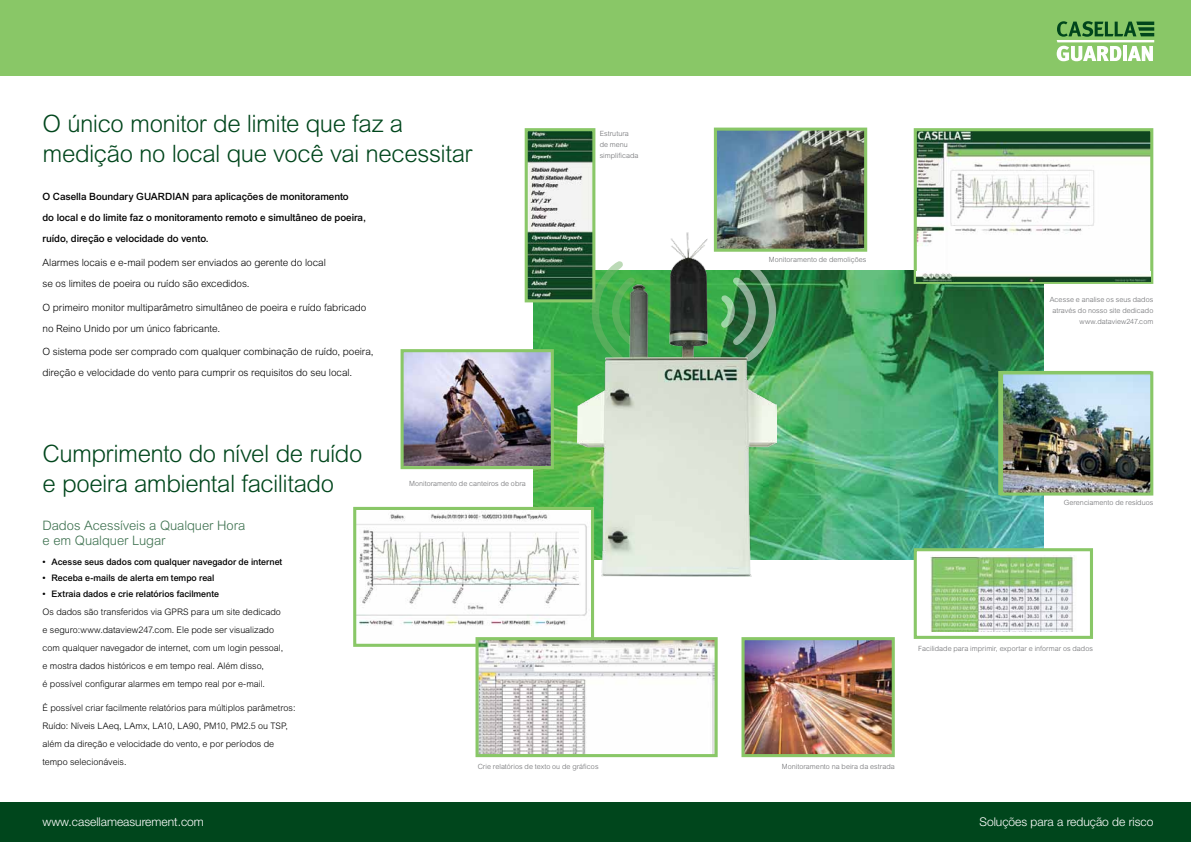
<style>
.page{position:relative;width:1191px;height:842px;background:#fff}
.page>*{position:absolute;margin:0;border:0;box-sizing:border-box;transform-origin:0 0}
.t1{font:300 24px/30px "Arial";letter-spacing:-.02em;color:#00461c}
.t2{font:300 13px/15px "Arial";letter-spacing:-.01em;color:#3c704e}
.t3{font:300 12px "Helvetica Neue LT";color:#fff}
.t4{font:300 10px/21px "Arial";letter-spacing:-.01em;color:#000}
.t5{font:500 10px/21px "Arial";letter-spacing:-.005em;color:#000}
.t6{font:300 9px/18px "Arial";letter-spacing:-.005em;color:#000}
.t7{font:500 9px "Arial";color:#000}
.t8{font:300 7.2px/10.7px "Arial";letter-spacing:.005em;color:#6d6e71;text-align:right}
</style>
<div class="page">
<img style="left:718px;top:132px;width:145px;height:116px">
<div style="left:714px;top:128px;width:153px;height:124px;border:3px solid #89c767"></div>
<img style="left:533px;top:270px;width:510px;height:290px">
<img style="left:917px;top:132px;width:232px;height:139px">
<div style="left:913px;top:128px;width:240px;height:156px;border:3px solid #89c767"></div>
<img style="left:357px;top:511px;width:230px;height:115px">
<div style="left:353px;top:507px;width:241px;height:140px;border:3px solid #89c767"></div>
<img style="left:479px;top:641px;width:234px;height:112px">
<div style="left:475px;top:637px;width:242px;height:120px;border:3px solid #89c767"></div>
<img style="left:528px;top:132px;width:63px;height:166px">
<div style="left:524px;top:128px;width:71px;height:174px;border:3px solid #89c767"></div>
<div style="left:915px;top:550px;width:176px;height:87px;background:#fff"></div>
<img style="left:930px;top:556px;width:145px;height:75px">
<div style="left:913px;top:548px;width:180px;height:91px;border:3px solid #89c767"></div>
<img style="left:745px;top:641px;width:145px;height:112px">
<div style="left:741px;top:637px;width:153px;height:120px;border:3px solid #89c767"></div>
<img style="left:1004px;top:375px;width:145px;height:116px">
<div style="left:1000px;top:371px;width:153px;height:124px;border:3px solid #89c767"></div>
<img style="left:577px;top:233px;width:199px;height:343px">
<div style="left:0;top:0;width:1191px;height:75px;background:#89c767"></div>
<svg style="left:1056px;top:21px;width:98px;height:40px"></svg>
<div style="left:0;top:803px;width:1191px;height:39px;background:#00461c"></div>
<img style="left:404px;top:353px;width:146px;height:112px">
<div style="left:400px;top:349px;width:154px;height:120px;border:3px solid #89c767"></div>
<img style="left:917px;top:271px;width:233px;height:10px">
<h1 class="t1" style="left:43px;top:109px;width:431px">O único monitor de limite que faz a medição no local que você vai necessitar</h1>
<p class="t5" style="left:43px;top:186px;width:325px">O Casella Boundary Guardian para aplicações de monitoramento<br>do local e do limite faz o monitoramento remoto e simultâneo de poeira, ruído, direção e velocidade do vento.</p>
<p class="t4" style="left:43px;top:252px;width:285px">Alarmes locais e e-mail podem ser enviados ao gerente do local se os limites de poeira ou ruído são excedidos.</p>
<p class="t4" style="left:43px;top:296px;width:325px">O primeiro monitor multiparâmetro simultâneo de poeira e ruído fabricado no Reino Unido por um único fabricante.</p>
<p class="t4" style="left:43px;top:341px;width:332px">O sistema pode ser comprado com qualquer combinação de ruído, poeira, direção e velocidade do vento para cumprir os requisitos do seu local.</p>
<h1 class="t1" style="left:43px;top:438px;width:321px">Cumprimento do nível de ruído e poeira ambiental facilitado</h1>
<h2 class="t2" style="left:43px;top:518px;width:204px">Dados Acessíveis a Qualquer Hora e em Qualquer Lugar</h2>
<p class="t8" style="left:409px;top:478px;width:118px">Monitoramento de canteiros de obra</p>
<p class="t8" style="left:599px;top:129px;width:40px;text-align:left">Estrutura de menu simplificada</p>
<p class="t7" style="left:43px;top:557px;width:241px">• Acesse seus dados com qualquer navegador de internet</p>
<p class="t7" style="left:43px;top:573px;width:173px">• Receba e-mails de alerta em tempo real</p>
<p class="t7" style="left:43px;top:588px;width:178px">• Extraia dados e crie relatórios facilmente</p>
<p class="t6" style="left:43px;top:603px;width:242px">Os dados são transferidos via GPRS para um site dedicado e seguro:www.dataview247.com. Ele pode ser visualizado com qualquer navegador de internet, com um login pessoal, e mostra dados históricos e em tempo real. Além disso,<br>é possível configurar alarmes em tempo real por e-mail.</p>
<p class="t6" style="left:43px;top:699px;width:254px">É possível criar facilmente relatórios para múltiplos parâmetros:<br>Ruído: Níveis LAeq, LAmx, LA10, LA90, PM10, PM2.5 ou TSP, além da direção e velocidade do vento, e por períodos de tempo selecionáveis.</p>
<p class="t8" style="left:478px;top:761px;width:122px">Crie relatórios de texto ou de gráficos</p>
<p class="t8" style="left:769px;top:254px;width:99px">Monitoramento de demolições</p>
<p class="t8" style="left:1049px;top:294px;width:105px">Acesse e analise os seus dados através do nosso site dedicado www.dataview247.com</p>
<p class="t8" style="left:1063px;top:497px;width:91px">Gerenciamento de resíduos</p>
<p class="t8" style="left:918px;top:643px;width:176px">Facilidade para imprimir, exportar e informar os dados</p>
<p class="t8" style="left:782px;top:761px;width:114px">Monitoramento na beira da estrada</p>
<h3 class="t3" style="left:43px;top:814px;width:163px">www.casellameasurement.com</h3>
<h3 class="t3" style="left:979px;top:814px;width:175px">Soluções para a redução de risco</h3>
</div>
